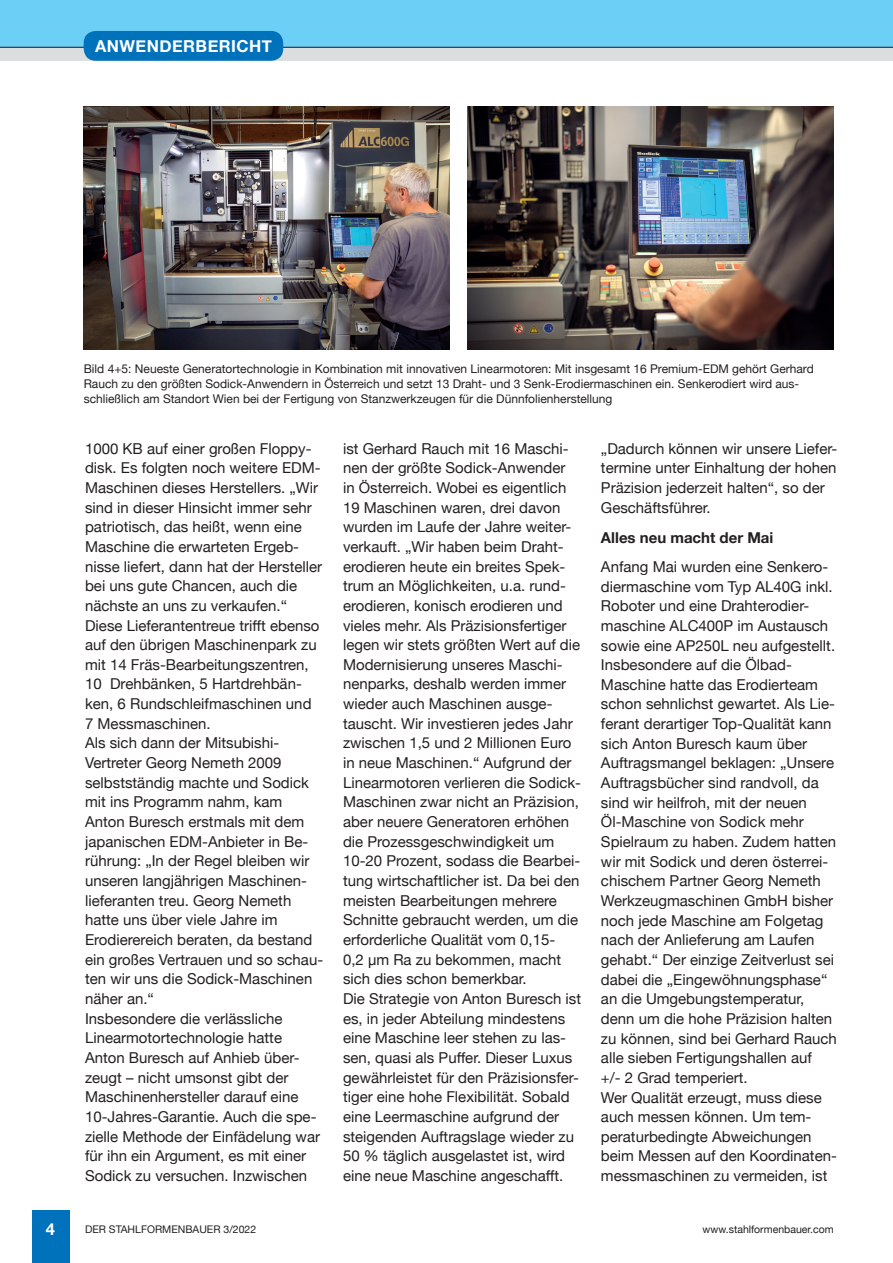
<style>
.page{position:relative;width:893px;height:1263px;background:#fff}
.page>*{position:absolute;margin:0;border:0;box-sizing:border-box;transform-origin:0 0}
.t1{font:700 16.5px "Helvetica Neue";letter-spacing:.03em;color:#fff}
.Fließtext{font:15px/19.6px "Helvetica Neue";color:#231f20}
.Zwischenüberschrift{font:700 15px "Helvetica Neue";color:#231f20}
.Bildunterschrift{font:12px/15px "Helvetica Neue";color:#231f20}
.t2{font:10.5px "Helvetica Neue";color:#231f20}
</style>
<div class="page">
<div style="left:32px;top:1210px;width:37px;height:53px;background:#0072bc"></div>
<div style="left:0;top:47px;width:893px;height:14px;background:#dcdddf"></div>
<div style="left:0;top:0;width:893px;height:47px;background:#6bcff6"></div>
<div style="left:84px;top:31px;width:199px;height:30px;background:#0072bc;border-radius:12px"></div>
<img style="left:84px;top:106px;width:365px;height:244px">
<img style="left:468px;top:106px;width:365px;height:244px">
<p class="t1" style="left:95px;top:33px;width:178px">ANWENDERBERICHT</p>
<p class="Bildunterschrift" style="left:84px;top:362px;width:732px">Bild 4+5: Neueste Generatortechnologie in Kombination mit innovativen Linearmotoren: Mit insgesamt 16 Premium-EDM gehört Gerhard<br>Rauch zu den größten Sodick-Anwendern in Österreich und setzt 13 Draht- und 3 Senk-Erodiermaschinen ein. Senkerodiert wird aus&shy;schließlich am Standort Wien bei der Fertigung von Stanzwerkzeugen für die Dünnfolienherstellung</p>
<p class="Fließtext" style="left:85px;top:439px;width:239px">1000 KB auf einer großen Floppy&shy;disk. Es folgten noch weitere EDM-<br>Maschinen dieses Herstellers. „Wir sind in dieser Hinsicht immer sehr patriotisch, das heißt, wenn eine<br>Maschine die erwarteten Ergeb&shy;nisse liefert, dann hat der Hersteller bei uns gute Chancen, auch die nächste an uns zu verkaufen.“<br>Diese Lieferantentreue trifft ebenso auf den übrigen Maschinenpark zu mit 14 Fräs-Bearbeitungszentren,<br>10 Drehbänken, 5 Hartdrehbän&shy;ken, 6 Rundschleifmaschinen und<br>7 Messmaschinen.</p>
<p class="Fließtext" style="left:85px;top:734px;width:240px">Als sich dann der Mitsubishi-<br>Vertreter Georg Nemeth 2009 selbstständig machte und Sodick mit ins Programm nahm, kam<br>Anton Buresch erstmals mit dem japanischen EDM-Anbieter in Be&shy;rührung: „In der Regel bleiben wir unseren langjährigen Maschinen&shy;lieferanten treu. Georg Nemeth hatte uns über viele Jahre im<br>Erodierereich beraten, da bestand ein großes Vertrauen und so schau&shy;ten wir uns die Sodick-Maschinen näher an.“</p>
<p class="Fließtext" style="left:85px;top:1009px;width:236px">Insbesondere die verlässliche<br>Linearmotortechnologie hatte<br>Anton Buresch auf Anhieb über&shy;zeugt – nicht umsonst gibt der<br>Maschinenhersteller darauf eine<br>10-Jahres-Garantie. Auch die spe&shy;zielle Methode der Einfädelung war für ihn ein Argument, es mit einer<br>Sodick zu versuchen. Inzwischen</p>
<p class="t1" style="left:46px;top:1216px;width:11px">4</p>
<p class="t2" style="left:85px;top:1221px;width:173px">DER STAHLFORMENBAUER 3/2022</p>
<p class="Fließtext" style="left:343px;top:439px;width:240px">ist Gerhard Rauch mit 16 Maschi&shy;nen der größte Sodick-Anwender<br>in Österreich. Wobei es eigentlich 19 Maschinen waren, drei davon wurden im Laufe der Jahre weiter&shy;verkauft. „Wir haben beim Draht&shy;erodieren heute ein breites Spek&shy;trum an Möglichkeiten, u.a. rund&shy;erodieren, konisch erodieren und vieles mehr. Als Präzisionsfertiger legen wir stets größten Wert auf die Modernisierung unseres Maschi&shy;nenparks, deshalb werden immer wieder auch Maschinen ausge&shy;tauscht. Wir investieren jedes Jahr zwischen 1,5 und 2 Millionen Euro in neue Maschinen.“ Aufgrund der Linearmotoren verlieren die Sodick-Maschinen zwar nicht an Präzision, aber neuere Generatoren erhöhen die Prozessgeschwindigkeit um 10-20 Prozent, sodass die Bearbei&shy;tung wirtschaftlicher ist. Da bei den meisten Bearbeitungen mehrere Schnitte gebraucht werden, um die erforderliche Qualität vom 0,15-<br>0,2 µm Ra zu bekommen, macht sich dies schon bemerkbar.</p>
<p class="Fließtext" style="left:343px;top:990px;width:240px">Die Strategie von Anton Buresch ist es, in jeder Abteilung mindestens eine Maschine leer stehen zu las&shy;sen, quasi als Puffer. Dieser Luxus gewährleistet für den Präzisionsfer&shy;tiger eine hohe Flexibilität. Sobald eine Leermaschine aufgrund der steigenden Auftragslage wieder zu 50 % täglich ausgelastet ist, wird eine neue Maschine angeschafft.</p>
<p class="Fließtext" style="left:601px;top:439px;width:238px">„Dadurch können wir unsere Liefer&shy;termine unter Einhaltung der hohen<br>Präzision jederzeit halten“, so der<br>Geschäftsführer.</p>
<p class="Zwischenüberschrift" style="left:601px;top:526px;width:174px">Alles neu macht der Mai</p>
<p class="Fließtext" style="left:601px;top:558px;width:237px">Anfang Mai wurden eine Senkero&shy;diermaschine vom Typ AL40G inkl.<br>Roboter und eine Drahterodier&shy;maschine ALC400P im Austausch sowie eine AP250L neu aufgestellt.<br>Insbesondere auf die Ölbad-<br>Maschine hatte das Erodierteam schon sehnlichst gewartet. Als Lie&shy;ferant derartiger Top-Qualität kann sich Anton Buresch kaum über<br>Auftragsmangel beklagen: „Unsere<br>Auftragsbücher sind randvoll, da sind wir heilfroh, mit der neuen<br>Öl-Maschine von Sodick mehr<br>Spielraum zu haben. Zudem hatten wir mit Sodick und deren österrei&shy;chischem Partner Georg Nemeth<br>Werkzeugmaschinen GmbH bisher noch jede Maschine am Folgetag nach der Anlieferung am Laufen gehabt.“ Der einzige Zeitverlust sei dabei die „Eingewöhnungsphase“ an die Umgebungstemperatur, denn um die hohe Präzision halten zu können, sind bei Gerhard Rauch alle sieben Fertigungshallen auf<br>+/- 2 Grad temperiert.</p>
<p class="Fließtext" style="left:601px;top:1088px;width:237px">Wer Qualität erzeugt, muss diese auch messen können. Um tem&shy;peraturbedingte Abweichungen beim Messen auf den Koordinaten&shy;messmaschinen zu vermeiden, ist</p>
<p class="t2" style="left:703px;top:1221px;width:133px">www.stahlformenbauer.com</p>
</div>
